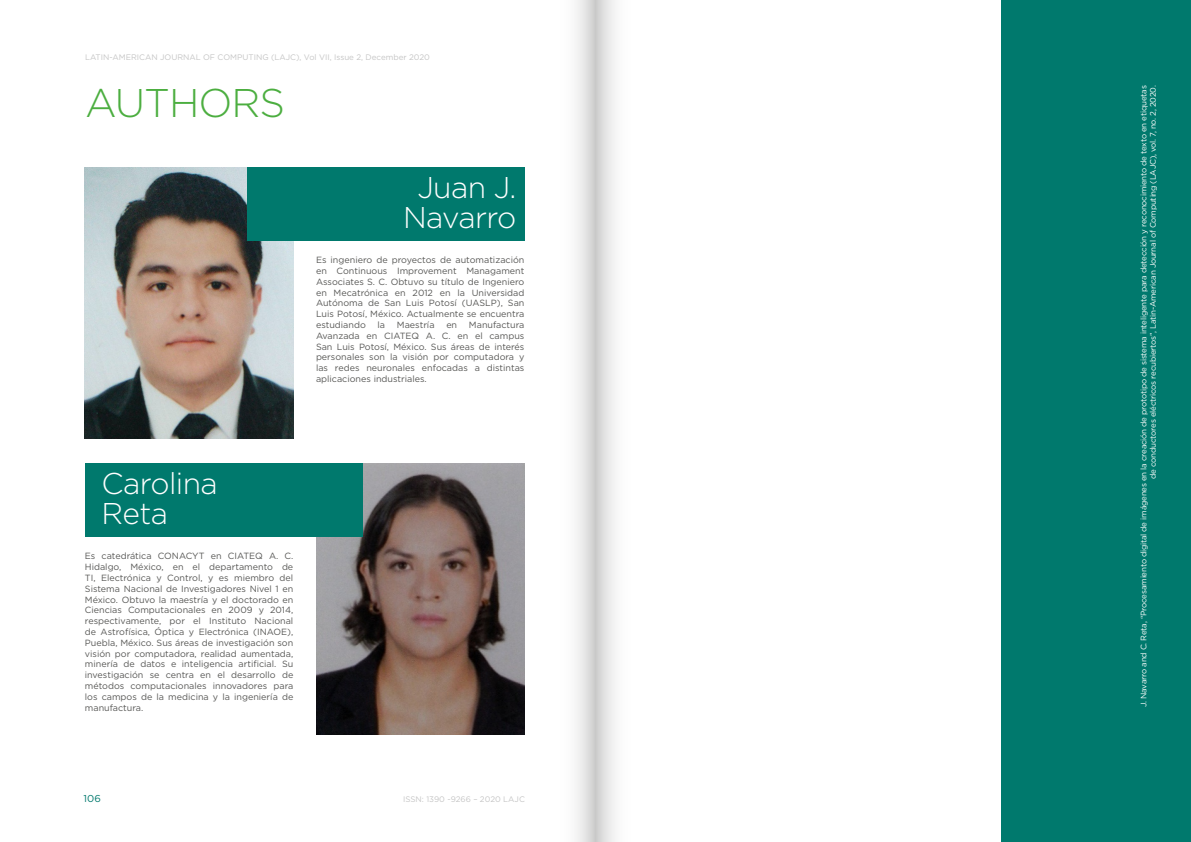
<style>
.page{position:relative;width:1191px;height:842px;background:#fff}
.page>*{position:absolute;margin:0;border:0;box-sizing:border-box;transform-origin:0 0}
.t1{font:300 40px "Gotham";letter-spacing:-.025em;color:#4cae40}
.t2{font:300 30px/30px "Gotham";letter-spacing:-.02em;color:#fff;text-align:center}
.t3{font:10px "Gotham";color:#00796d}
.t4{font:9px/10.8px "Gotham";color:#585856;text-align:justify}
.t5{font:8px/9.6px "Gotham";letter-spacing:-.025em;color:#fff;text-align:right}
.t6{font:8px "Gotham";color:#c5c5c5}
</style>
<div class="page">
<div style="left:1001px;top:0;width:190px;height:842px;background:#00796d"></div>
<img style="left:85px;top:167px;width:208px;height:272px">
<img style="left:316px;top:463px;width:209px;height:272px">
<div style="left:247px;top:167px;width:278px;height:74px;background:#00796d"></div>
<div style="left:85px;top:463px;width:277px;height:74px;background:#00796d"></div>
<p class="t6" style="left:85px;top:52px;width:346px">LATIN-AMERICAN JOURNAL OF COMPUTING (LAJC), Vol VII, Issue 2, December 2020</p>
<h1 class="t1" style="left:85px;top:78px;width:201px">AUTHORS</h1>
<h2 class="t2" style="left:403px;top:171px;width:115px">Juan J.<br>Navarro</h2>
<p class="t4" style="left:316px;top:254px;width:210px">Es ingeniero de proyectos de automatización en Continuous Improvement Managament Associates S. C. Obtuvo su título de Ingeniero en Mecatrónica en 2012 en la Universidad Autónoma de San Luis Potosí (UASLP), San Luis Potosí, México. Actualmente se encuentra estudiando</p>
<p class="t4" style="left:377px;top:319px;width:9px">la</p>
<p class="t4" style="left:397px;top:319px;width:39px">Maestría</p>
<p class="t4" style="left:446px;top:319px;width:12px">en</p>
<p class="t4" style="left:316px;top:319px;width:210px;text-indent:153px">Manufactura Avanzada en CIATEQ A. C. en el campus San Luis Potosí, México. Sus áreas de interés personales son la visión por computadora y las redes neuronales enfocadas a distintas aplicaciones industriales.</p>
<h2 class="t2" style="left:102px;top:467px;width:118px;text-align:left">Carolina<br>Reta</h2>
<p class="t4" style="left:85px;top:550px;width:210px">Es catedrática CONACYT en CIATEQ A. C.<br>Hidalgo, México, en el departamento de TI, Electrónica y Control, y es miembro del Sistema Nacional de Investigadores Nivel 1 en México. Obtuvo la maestría y el doctorado en Ciencias Computacionales en 2009 y 2014, respectivamente, por el Instituto Nacional de Astrofísica, Óptica y Electrónica (INAOE), Puebla, México. Sus áreas de investigación son visión por computadora, realidad aumentada, minería de datos e inteligencia artificial. Su investigación se centra en el desarrollo de métodos computacionales innovadores para los campos de la medicina y la ingeniería de manufactura.</p>
<p class="t3" style="left:84px;top:792px;width:19px">106</p>
<p class="t6" style="left:403px;top:794px;width:123px">ISSN: 1390 -9266 – 2020 LAJC</p>
<p class="t5" style="left:1138px;top:707px;width:623px;rotate:-90deg">J. Navarro and C. Reta, “Procesamiento digital de imágenes en la creación de prototipo de sistema inteligente para detección y reconocimiento de texto en etiquetas de conductores eléctricos recubiertos”, Latin-American Journal of Computing (LAJC), vol. 7, no. 2, 2020.</p>
</div>
